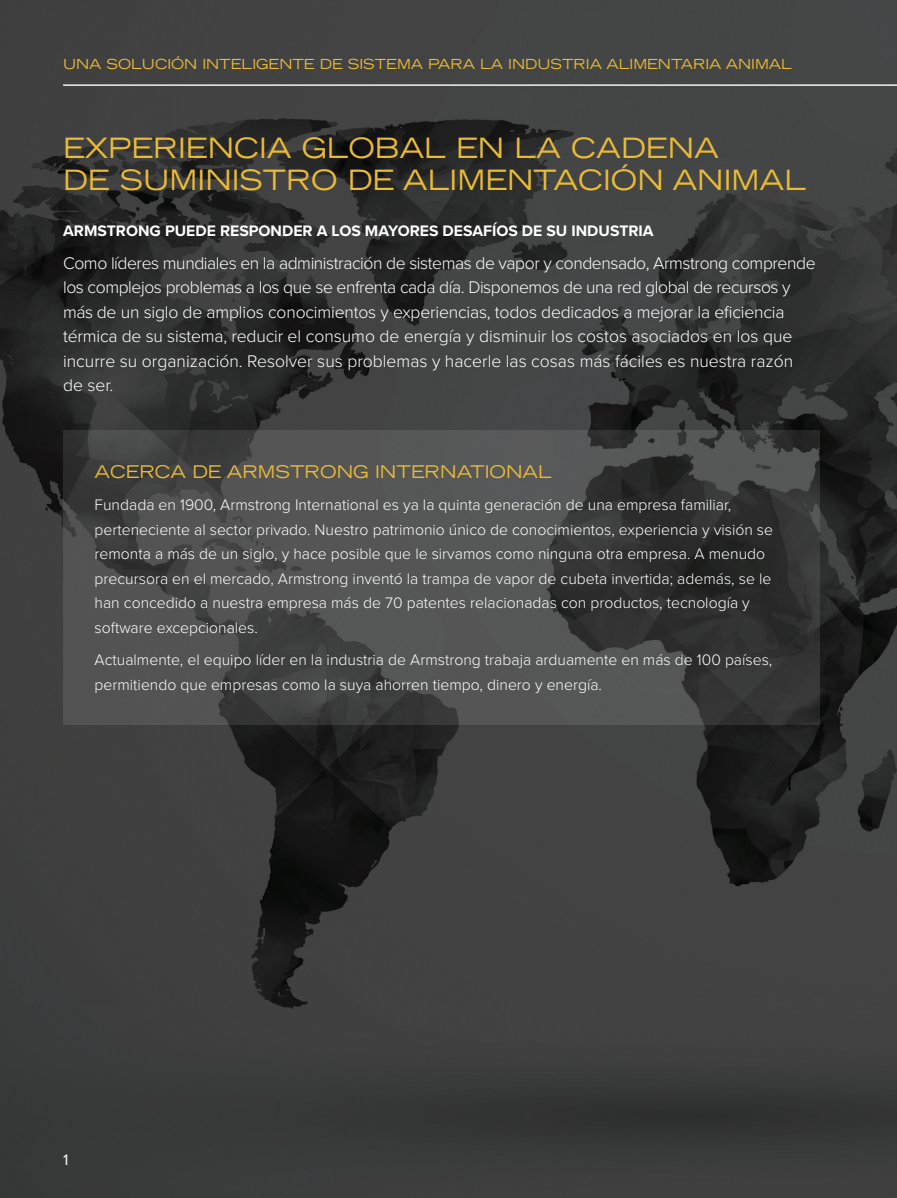
<style>
.page{position:relative;width:897px;height:1198px;background:#fff}
.page>*{position:absolute;margin:0;border:0;box-sizing:border-box;transform-origin:0 0}
.Big_Header{font:expanded 28px/31.5px "Trade Gothic LT Std";color:#eabb37}
.Big_Header-2{font:300 17.5px/24.5px "Proxima Nova";letter-spacing:-.01em;color:#fff}
.t1{font:expanded 17.5px "Trade Gothic LT Std";color:#eabb37}
.t2{font:300 15.75px/24.5px "Proxima Nova";color:#fff}
.Big_Header-3{font:700 15.75px "Proxima Nova";color:#fff}
.t3{font:15.75px "Proxima Nova";color:#fff}
.t4{font:expanded 13.83px "Trade Gothic LT Std";color:#eabb37}
</style>
<div class="page">
<img style="left:0;top:0;width:897px;height:1197px">
<hr style="left:63px;top:84px;width:834px;height:2px;background:#fff">
<svg style="left:63px;top:430px;width:756px;height:294px;fill:#545354"></svg>
<p class="t4" style="left:63px;top:55px;width:730px">UNA SOLUCIÓN INTELIGENTE DE SISTEMA PARA LA INDUSTRIA ALIMENTARIA ANIMAL</p>
<p class="Big_Header" style="left:63px;top:132px;width:745px">EXPERIENCIA GLOBAL EN LA CADENA<br>DE SUMINISTRO DE ALIMENTACIÓN ANIMAL</p>
<p class="Big_Header-3" style="left:63px;top:219px;width:592px">ARMSTRONG PUEDE RESPONDER A LOS MAYORES DESAFÍOS DE SU INDUSTRIA</p>
<p class="Big_Header-2" style="left:63px;top:249px;width:754px">Como líderes mundiales en la administración de sistemas de vapor y condensado, Armstrong comprende los complejos problemas a los que se enfrenta cada día. Disponemos de una red global de recursos y más de un siglo de amplios conocimientos y experiencias, todos dedicados a mejorar la eficiencia térmica de su sistema, reducir el consumo de energía y disminuir los costos asociados en los que incurre su organización. Resolver sus problemas y hacerle las cosas más fáciles es nuestra razón de ser.</p>
<p class="t1" style="left:95px;top:460px;width:459px">ACERCA DE ARMSTRONG INTERNATIONAL</p>
<p class="t2" style="left:95px;top:492px;width:680px">Fundada en 1900, Armstrong International es ya la quinta generación de una empresa familiar, perteneciente al sector privado. Nuestro patrimonio único de conocimientos, experiencia y visión se remonta a más de un siglo, y hace posible que le sirvamos como ninguna otra empresa. A menudo precursora en el mercado, Armstrong inventó la trampa de vapor de cubeta invertida; además, se le han concedido a nuestra empresa más de 70 patentes relacionadas con productos, tecnología y software excepcionales.</p>
<p class="t2" style="left:95px;top:646px;width:679px">Actualmente, el equipo líder en la industria de Armstrong trabaja arduamente en más de 100 países, permitiendo que empresas como la suya ahorren tiempo, dinero y energía.</p>
<p class="t3" style="left:63px;top:1147px;width:7px">1</p>
</div>
